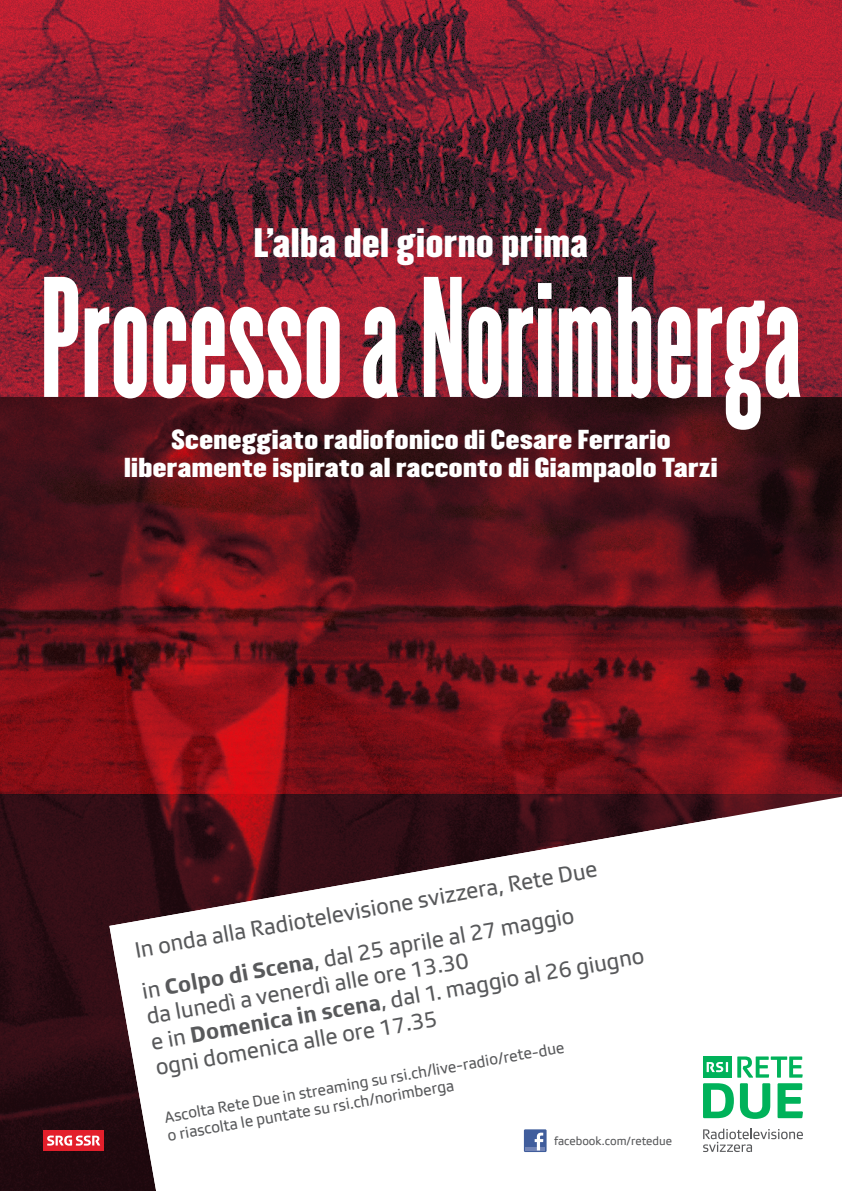
<style>
.page{position:relative;width:842px;height:1191px;background:#fff}
.page>*{position:absolute;margin:0;border:0;box-sizing:border-box;transform-origin:0 0}
.t1{font:150px "Champion HTF Bantamweight";letter-spacing:.005em;color:#fff}
.t2{font:36px "Champion HTF Welterweight";letter-spacing:.015em;color:#fff}
.t3{font:24px/28px "Champion HTF Middleweight";letter-spacing:.02em;color:#fff;text-align:center}
.t4{font:23px/25.9px "SRGSSR Type";color:#58595b}
.t5{font:16px/18.4px "SRGSSR Type";color:#58595b}
.t6{font:12px "SRGSSR Type";color:#58595b}
.s1{font-weight:700}
</style>
<div class="page">
<img style="left:0;top:0;width:842px;height:397px">
<img style="left:0;top:397px;width:842px;height:397px">
<svg style="left:0;top:794px;width:842px;height:397px;background:#2d0c13"></svg>
<div style="left:43px;top:1130px;width:61px;height:21px;background:#e31f2b"></div>
<svg style="left:47px;top:1135px;width:53px;height:10px"></svg>
<svg style="left:109px;top:796px;width:733px;height:395px"></svg>
<svg style="left:109px;top:817px;width:674px;height:374px"></svg>
<svg style="left:703px;top:1128px;width:100px;height:24px"></svg>
<svg style="left:777px;top:1083px;width:26px;height:35px"></svg>
<svg style="left:703px;top:1083px;width:31px;height:35px"></svg>
<svg style="left:740px;top:1083px;width:30px;height:35px"></svg>
<div style="left:703px;top:1056px;width:29px;height:21px;background:#00b25a"></div>
<svg style="left:707px;top:1062px;width:21px;height:10px"></svg>
<svg style="left:737px;top:1056px;width:66px;height:21px"></svg>
<div style="left:524px;top:1129px;width:23px;height:23px;background:#405d9c"></div>
<hr style="left:525px;top:1147px;width:20px;height:3px;background:#7284b6">
<svg style="left:535px;top:1132px;width:8px;height:18px"></svg>
<h2 class="t2" style="left:254px;top:218px;width:336px">L’alba del giorno prima</h2>
<h1 class="t1" style="left:41px;top:244px;width:762px">Processo a Norimberga</h1>
<p class="t3" style="left:124px;top:426px;width:595px">Sceneggiato radiofonico di Cesare Ferrario liberamente ispirato al racconto di Giampaolo Tarzi</p>
<p class="t4" style="left:131px;top:929px;width:471px;line-height:41.7px;rotate:-10deg">In onda alla Radiotelevisione svizzera, Rete Due in <span class="s1">Colpo di Scena</span>, dal 25 aprile al 27 maggio</p>
<p class="t4" style="left:144px;top:1003px;width:502px;rotate:-10deg">da lunedì a venerdì alle ore 13.30<br>e in <span class="s1">Domenica in scena</span>, dal 1. maggio al 26 giugno ogni domenica alle ore 17.35</p>
<p class="t5" style="left:163px;top:1108px;width:407px;rotate:-10deg">Ascolta Rete Due in streaming su rsi.ch/live-radio/rete-due o riascolta le puntate su rsi.ch/norimberga</p>
<p class="t6" style="left:554px;top:1134px;width:119px">facebook.com/retedue</p>
</div>
